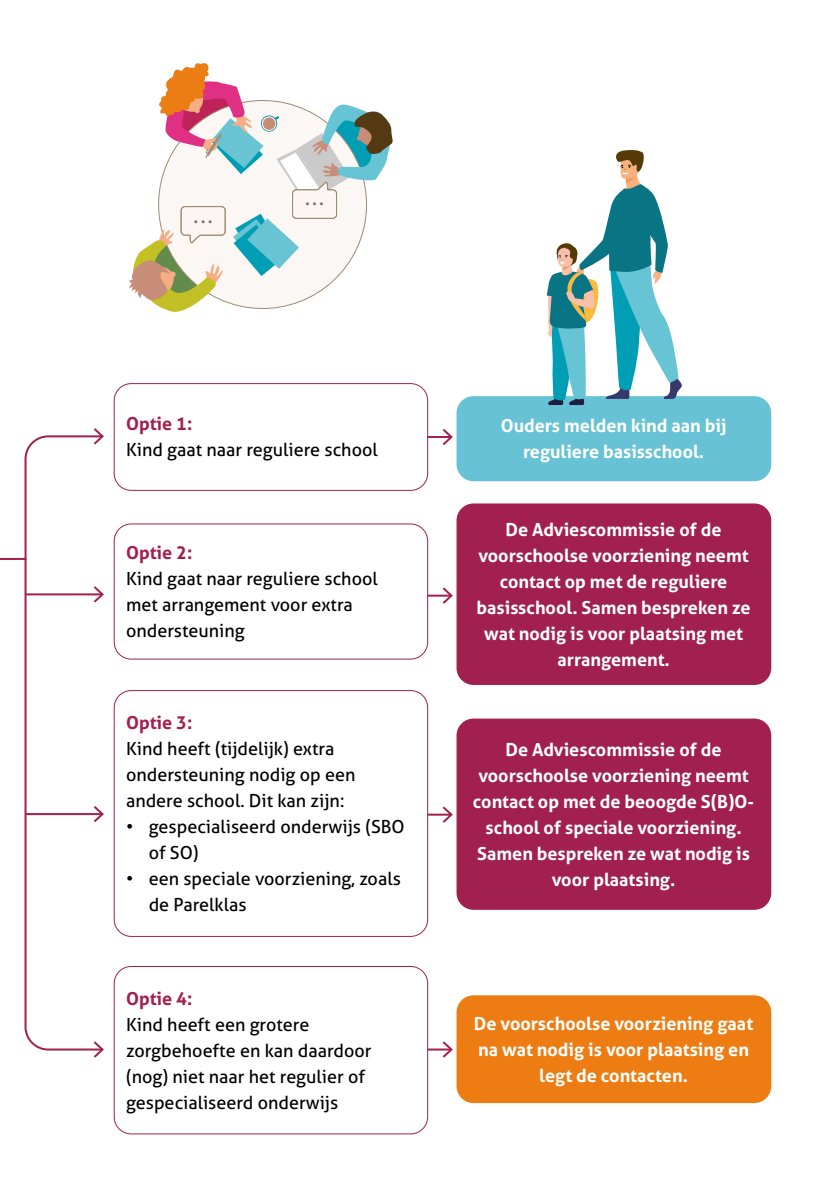
<style>
.page{position:relative;width:828px;height:1191px;background:#fff}
.page>*{position:absolute;margin:0;border:0;box-sizing:border-box;transform-origin:0 0}
.t1{font:700 18px/26px "Aller";color:#fff;text-align:center}
.t2{font:18px/26px "Aller";color:#000}
.t3{font:700 18px "Aller";color:#a1204d}
</style>
<div class="page">
<svg style="left:24px;top:435px;width:68px;height:616px"></svg>
<svg style="left:92px;top:428px;width:12px;height:17px"></svg>
<svg style="left:92px;top:1041px;width:12px;height:17px"></svg>
<hr style="left:26px;top:593px;width:76px;height:2px;background:#a1204d">
<svg style="left:92px;top:586px;width:12px;height:17px"></svg>
<hr style="left:0;top:558px;width:26px;height:2px;background:#a1204d">
<hr style="left:383px;top:436px;width:68px;height:2px;background:#a1204d">
<svg style="left:442px;top:429px;width:11px;height:16px"></svg>
<hr style="left:383px;top:594px;width:68px;height:2px;background:#a1204d">
<svg style="left:440px;top:587px;width:13px;height:17px"></svg>
<hr style="left:383px;top:813px;width:68px;height:2px;background:#a1204d">
<svg style="left:440px;top:806px;width:13px;height:17px"></svg>
<hr style="left:383px;top:1048px;width:68px;height:2px;background:#a1204d">
<svg style="left:440px;top:1041px;width:13px;height:17px"></svg>
<hr style="left:26px;top:813px;width:76px;height:2px;background:#a1204d">
<svg style="left:92px;top:806px;width:12px;height:17px"></svg>
<div style="left:114px;top:383px;width:314px;height:107px;background:#fff;border-radius:17px"></div>
<div style="left:114px;top:383px;width:314px;height:108px;border:1px solid #a1204d;border-radius:17px"></div>
<div style="left:114px;top:524px;width:314px;height:135px;background:#fff;border-radius:17px"></div>
<div style="left:114px;top:523px;width:314px;height:136px;border:1px solid #a1204d;border-radius:17px"></div>
<div style="left:114px;top:690px;width:314px;height:246px;background:#fff;border-radius:17px"></div>
<div style="left:114px;top:690px;width:314px;height:247px;border:1px solid #a1204d;border-radius:17px"></div>
<div style="left:114px;top:966px;width:314px;height:168px;background:#fff;border-radius:17px"></div>
<div style="left:114px;top:966px;width:314px;height:168px;border:1px solid #a1204d;border-radius:17px"></div>
<div style="left:456px;top:396px;width:315px;height:85px;background:#66c2d4;border-radius:17px"></div>
<div style="left:456px;top:503px;width:315px;height:182px;background:#a1204d;border-radius:17px"></div>
<div style="left:456px;top:718px;width:315px;height:191px;background:#a1204d;border-radius:17px"></div>
<div style="left:456px;top:995px;width:315px;height:108px;background:#ed7d13;border-radius:17px"></div>
<svg style="left:546px;top:150px;width:136px;height:255px"></svg>
<svg style="left:129px;top:63px;width:264px;height:249px"></svg>
<p class="t3" style="left:126px;top:412px;width:68px">Optie 1:</p>
<p class="t2" style="left:126px;top:437px;width:253px">Kind gaat naar reguliere school</p>
<p class="t3" style="left:126px;top:541px;width:68px">Optie 2:</p>
<p class="t2" style="left:126px;top:565px;width:253px">Kind gaat naar reguliere school met arrangement voor extra ondersteuning</p>
<p class="t3" style="left:126px;top:711px;width:68px">Optie 3:</p>
<p class="t2" style="left:126px;top:735px;width:231px">Kind heeft (tijdelijk) extra ondersteuning nodig op een andere school. Dit kan zijn:</p>
<p class="t2" style="left:149px;top:813px;width:257px;text-indent:-23px">• gespecialiseerd onderwijs (SBO of SO)</p>
<p class="t2" style="left:149px;top:865px;width:254px;text-indent:-23px">• een speciale voorziening, zoals de Parelklas</p>
<p class="t3" style="left:126px;top:986px;width:68px">Optie 4:</p>
<p class="t2" style="left:126px;top:1011px;width:247px">Kind heeft een grotere zorgbehoefte en kan daardoor (nog) niet naar het regulier of gespecialiseerd onderwijs</p>
<p class="t1" style="left:501px;top:412px;width:227px">Ouders melden kind aan bij reguliere basisschool.</p>
<p class="t1" style="left:476px;top:516px;width:276px">De Adviescommissie of de voorschoolse voorziening neemt contact op met de reguliere basisschool. Samen bespreken ze wat nodig is voor plaatsing met arrangement.</p>
<p class="t1" style="left:473px;top:736px;width:283px">De Adviescommissie of de voorschoolse voorziening neemt contact op met de beoogde S(B)O&shy;school of speciale voorziening.<br>Samen bespreken ze wat nodig is voor plaatsing.</p>
<p class="t1" style="left:474px;top:1010px;width:281px">De voorschoolse voorziening gaat na wat nodig is voor plaatsing en legt de contacten.</p>
</div>
